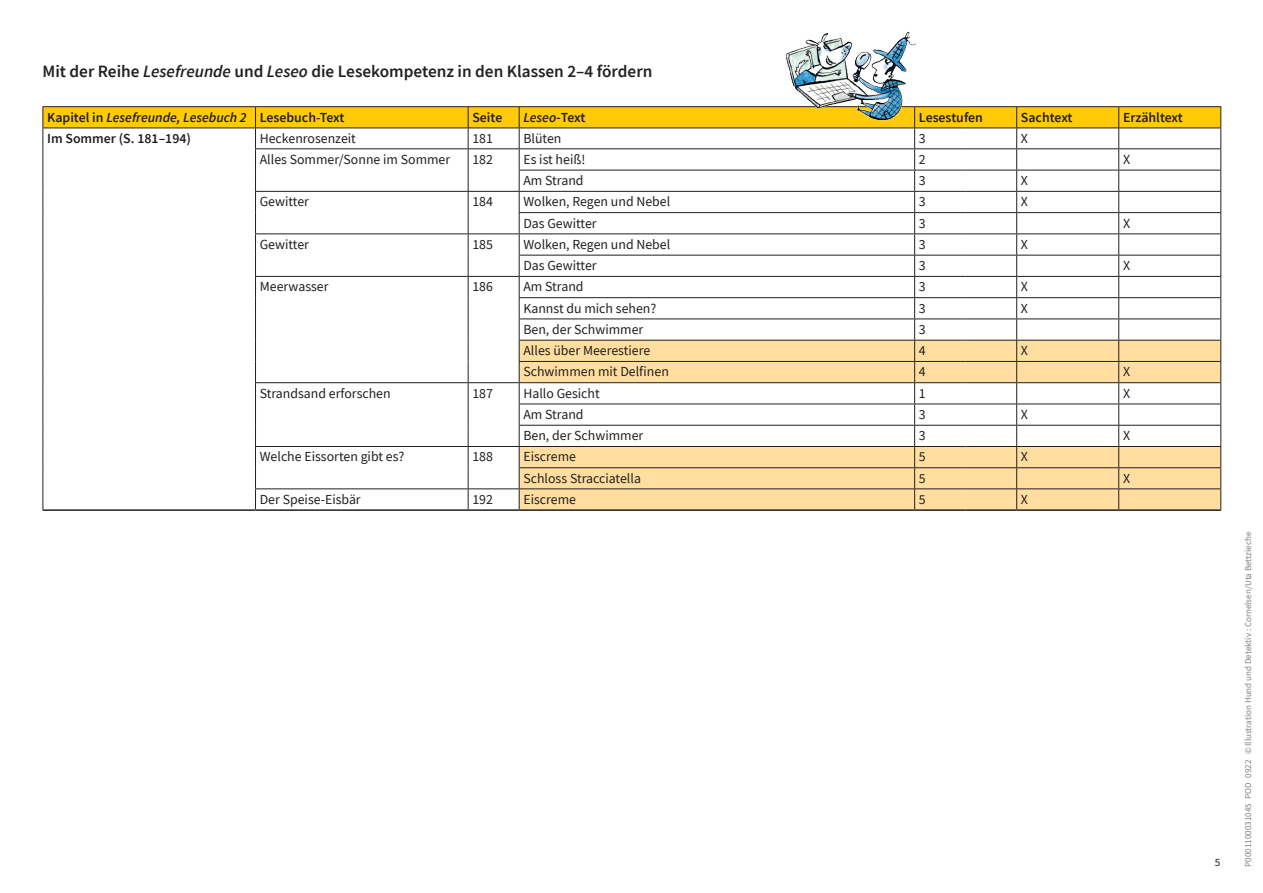
<style>
.page{position:relative;width:1263px;height:893px;background:#fff}
.page>*{position:absolute;margin:0;border:0;box-sizing:border-box;transform-origin:0 0}
.t1{font:600 17.25px "CV Source Sans";color:#231f20}
.D_Subhead_22_24{font:13.8px "CV Source Sans";color:#231f20}
.D_Subhead_22_24-2{font:600 13.8px "CV Source Sans";color:#231f20}
.D_Subhead_22_24-3{font:italic 600 13.8px "CV Source Sans";color:#231f20}
.t2{font:11.25px "CV Source Sans";color:#231f20}
.t3{font:9px "CV Source Sans";color:#808285}
.s1{font-style:italic}
.s2{font-style:normal}
</style>
<div class="page">
<hr style="left:43px;top:106px;width:212px;height:1px;background:#231f20">
<hr style="left:255px;top:106px;width:213px;height:1px;background:#231f20">
<hr style="left:468px;top:106px;width:51px;height:1px;background:#231f20">
<hr style="left:519px;top:106px;width:396px;height:1px;background:#231f20">
<hr style="left:915px;top:106px;width:51px;height:1px;background:#231f20">
<hr style="left:966px;top:106px;width:51px;height:1px;background:#231f20">
<hr style="left:1017px;top:106px;width:102px;height:1px;background:#231f20">
<hr style="left:1119px;top:106px;width:102px;height:1px;background:#231f20">
<svg style="left:43px;top:107px;width:1178px;height:402px"></svg>
<hr style="left:43px;top:509px;width:212px;height:2px;background:#231f20">
<hr style="left:255px;top:509px;width:213px;height:2px;background:#231f20">
<hr style="left:468px;top:509px;width:51px;height:2px;background:#231f20">
<hr style="left:519px;top:509px;width:396px;height:2px;background:#231f20">
<hr style="left:915px;top:509px;width:51px;height:2px;background:#231f20">
<hr style="left:966px;top:509px;width:51px;height:2px;background:#231f20">
<hr style="left:1017px;top:509px;width:102px;height:2px;background:#231f20">
<hr style="left:1119px;top:509px;width:102px;height:2px;background:#231f20">
<img style="left:768px;top:31px;width:155px;height:91px">
<p class="t1" style="left:43px;top:60px;width:611px">Mit der Reihe <span class="s1">Lesefreunde</span> und <span class="s1">Leseo</span> die Lesekompetenz in den Klassen 2–4 fördern</p>
<p class="D_Subhead_22_24-3" style="left:47px;top:108px;width:201px"><span class="s2">Kapitel in</span> Lesefreunde, Lesebuch 2</p>
<p class="D_Subhead_22_24-2" style="left:260px;top:108px;width:86px">Lesebuch-Text</p>
<p class="D_Subhead_22_24-2" style="left:472px;top:108px;width:31px">Seite</p>
<p class="D_Subhead_22_24-3" style="left:523px;top:108px;width:64px">Leseo-<span class="s2">Text</span></p>
<p class="D_Subhead_22_24-2" style="left:919px;top:108px;width:66px">Lesestufen</p>
<p class="D_Subhead_22_24-2" style="left:1021px;top:108px;width:53px">Sachtext</p>
<p class="D_Subhead_22_24-2" style="left:1123px;top:108px;width:61px">Erzähltext</p>
<p class="D_Subhead_22_24-2" style="left:47px;top:129px;width:145px">Im Sommer (S. 181–194)</p>
<p class="D_Subhead_22_24" style="left:260px;top:129px;width:98px">Heckenrosenzeit</p>
<p class="D_Subhead_22_24" style="left:472px;top:129px;width:22px">181</p>
<p class="D_Subhead_22_24" style="left:523px;top:129px;width:40px">Blüten</p>
<p class="D_Subhead_22_24" style="left:919px;top:129px;width:8px">3</p>
<p class="D_Subhead_22_24" style="left:1021px;top:129px;width:9px">X</p>
<p class="D_Subhead_22_24" style="left:260px;top:150px;width:192px">Alles Sommer/Sonne im Sommer</p>
<p class="D_Subhead_22_24" style="left:472px;top:150px;width:22px">182</p>
<p class="D_Subhead_22_24" style="left:523px;top:150px;width:63px">Es ist heiß!</p>
<p class="D_Subhead_22_24" style="left:919px;top:150px;width:8px">2</p>
<p class="D_Subhead_22_24" style="left:1123px;top:150px;width:9px">X</p>
<p class="D_Subhead_22_24" style="left:523px;top:172px;width:62px">Am Strand</p>
<p class="D_Subhead_22_24" style="left:919px;top:172px;width:8px">3</p>
<p class="D_Subhead_22_24" style="left:1021px;top:172px;width:9px">X</p>
<p class="D_Subhead_22_24" style="left:260px;top:193px;width:51px">Gewitter</p>
<p class="D_Subhead_22_24" style="left:472px;top:193px;width:22px">184</p>
<p class="D_Subhead_22_24" style="left:523px;top:193px;width:148px">Wolken, Regen und Nebel</p>
<p class="D_Subhead_22_24" style="left:919px;top:193px;width:8px">3</p>
<p class="D_Subhead_22_24" style="left:1021px;top:193px;width:9px">X</p>
<p class="D_Subhead_22_24" style="left:523px;top:214px;width:75px">Das Gewitter</p>
<p class="D_Subhead_22_24" style="left:919px;top:214px;width:8px">3</p>
<p class="D_Subhead_22_24" style="left:1123px;top:214px;width:9px">X</p>
<p class="D_Subhead_22_24" style="left:260px;top:235px;width:51px">Gewitter</p>
<p class="D_Subhead_22_24" style="left:472px;top:235px;width:22px">185</p>
<p class="D_Subhead_22_24" style="left:523px;top:235px;width:148px">Wolken, Regen und Nebel</p>
<p class="D_Subhead_22_24" style="left:919px;top:235px;width:8px">3</p>
<p class="D_Subhead_22_24" style="left:1021px;top:235px;width:9px">X</p>
<p class="D_Subhead_22_24" style="left:523px;top:257px;width:75px">Das Gewitter</p>
<p class="D_Subhead_22_24" style="left:919px;top:257px;width:8px">3</p>
<p class="D_Subhead_22_24" style="left:1123px;top:257px;width:9px">X</p>
<p class="D_Subhead_22_24" style="left:260px;top:278px;width:70px">Meerwasser</p>
<p class="D_Subhead_22_24" style="left:472px;top:278px;width:22px">186</p>
<p class="D_Subhead_22_24" style="left:523px;top:278px;width:62px">Am Strand</p>
<p class="D_Subhead_22_24" style="left:919px;top:278px;width:8px">3</p>
<p class="D_Subhead_22_24" style="left:1021px;top:278px;width:9px">X</p>
<p class="D_Subhead_22_24" style="left:523px;top:299px;width:134px">Kannst du mich sehen?</p>
<p class="D_Subhead_22_24" style="left:919px;top:299px;width:8px">3</p>
<p class="D_Subhead_22_24" style="left:1021px;top:299px;width:9px">X</p>
<p class="D_Subhead_22_24" style="left:523px;top:320px;width:121px">Ben, der Schwimmer</p>
<p class="D_Subhead_22_24" style="left:919px;top:320px;width:8px">3</p>
<p class="D_Subhead_22_24" style="left:523px;top:342px;width:128px">Alles über Meerestiere</p>
<p class="D_Subhead_22_24" style="left:919px;top:342px;width:8px">4</p>
<p class="D_Subhead_22_24" style="left:1021px;top:342px;width:9px">X</p>
<p class="D_Subhead_22_24" style="left:523px;top:363px;width:147px">Schwimmen mit Delfinen</p>
<p class="D_Subhead_22_24" style="left:919px;top:363px;width:8px">4</p>
<p class="D_Subhead_22_24" style="left:1123px;top:363px;width:9px">X</p>
<p class="D_Subhead_22_24" style="left:260px;top:384px;width:132px">Strandsand erforschen</p>
<p class="D_Subhead_22_24" style="left:472px;top:384px;width:22px">187</p>
<p class="D_Subhead_22_24" style="left:523px;top:384px;width:78px">Hallo Gesicht</p>
<p class="D_Subhead_22_24" style="left:919px;top:384px;width:8px">1</p>
<p class="D_Subhead_22_24" style="left:1123px;top:384px;width:9px">X</p>
<p class="D_Subhead_22_24" style="left:523px;top:406px;width:62px">Am Strand</p>
<p class="D_Subhead_22_24" style="left:919px;top:406px;width:8px">3</p>
<p class="D_Subhead_22_24" style="left:1021px;top:406px;width:9px">X</p>
<p class="D_Subhead_22_24" style="left:523px;top:427px;width:121px">Ben, der Schwimmer</p>
<p class="D_Subhead_22_24" style="left:919px;top:427px;width:8px">3</p>
<p class="D_Subhead_22_24" style="left:1123px;top:427px;width:9px">X</p>
<p class="D_Subhead_22_24" style="left:260px;top:448px;width:146px">Welche Eissorten gibt es?</p>
<p class="D_Subhead_22_24" style="left:472px;top:448px;width:22px">188</p>
<p class="D_Subhead_22_24" style="left:523px;top:448px;width:54px">Eiscreme</p>
<p class="D_Subhead_22_24" style="left:919px;top:448px;width:8px">5</p>
<p class="D_Subhead_22_24" style="left:1021px;top:448px;width:9px">X</p>
<p class="D_Subhead_22_24" style="left:523px;top:469px;width:119px">Schloss Stracciatella</p>
<p class="D_Subhead_22_24" style="left:919px;top:469px;width:8px">5</p>
<p class="D_Subhead_22_24" style="left:1123px;top:469px;width:9px">X</p>
<p class="D_Subhead_22_24" style="left:260px;top:490px;width:103px">Der Speise-Eisbär</p>
<p class="D_Subhead_22_24" style="left:472px;top:490px;width:22px">192</p>
<p class="D_Subhead_22_24" style="left:523px;top:490px;width:54px">Eiscreme</p>
<p class="D_Subhead_22_24" style="left:919px;top:490px;width:8px">5</p>
<p class="D_Subhead_22_24" style="left:1021px;top:490px;width:9px">X</p>
<p class="t2" style="left:1215px;top:855px;width:7px">5</p>
<p class="t3" style="left:1242px;top:867px;width:336px;rotate:-90deg">P0001100031045 POD 0922 © Illustration Hund und Detektiv : Cornelsen/Uta Bettzieche</p>
</div>
